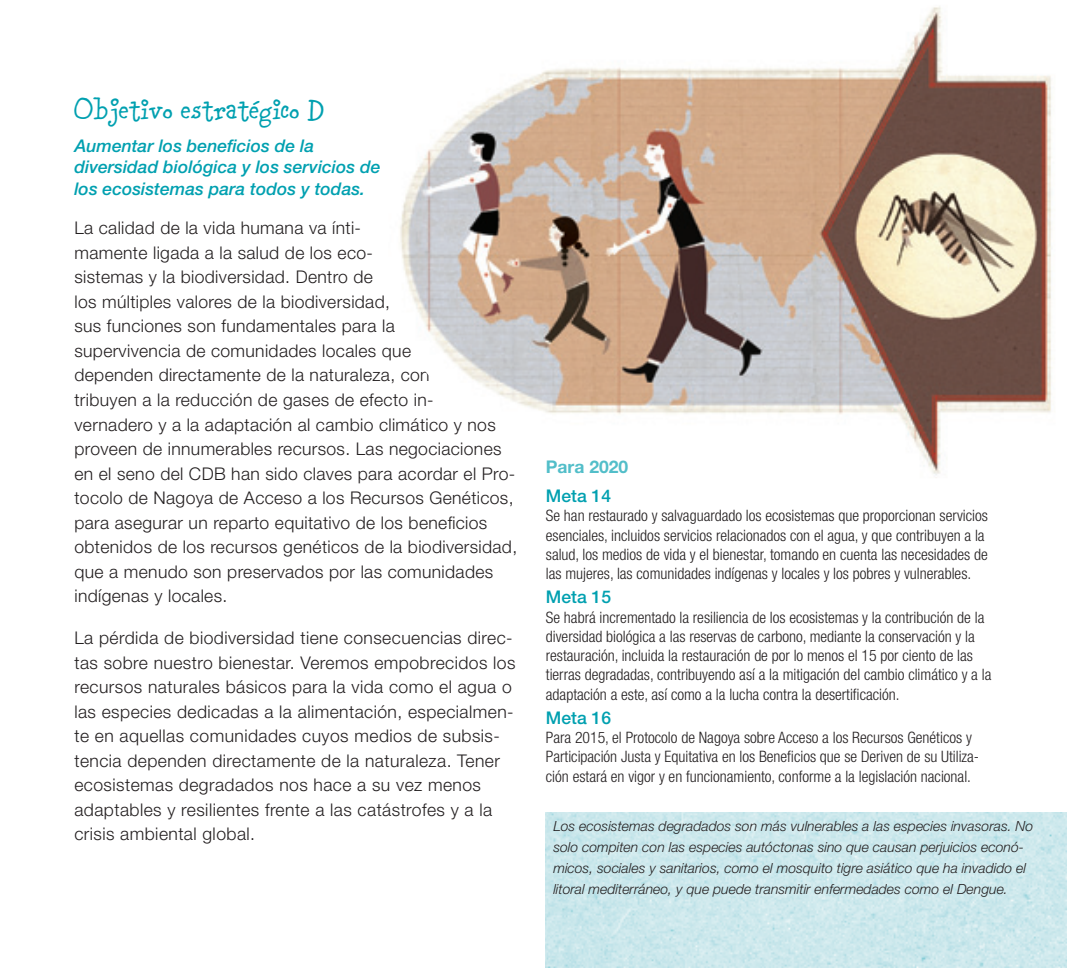
<style>
.page{position:relative;width:1067px;height:968px;background:#fff}
.page>*{position:absolute;margin:0;border:0;box-sizing:border-box;transform-origin:0 0}
.t1{font:42px "Carnation cp";color:#00a0b0}
.t2{font:300 17.5px/24.5px "Helvetica Neue";letter-spacing:.02em;color:#231f20}
.t3{font:italic 500 17.5px/21.5px "Helvetica Neue";color:#00a0b0}
.t4{font:500 17.5px "Helvetica Neue";color:#00a0b0}
.t5{font:700 17.5px "Helvetica Neue";color:#52bec9}
.t6{font:300 condensed 15.75px/19.2px "Helvetica Neue";color:#231f20}
.t7{font:italic 300 14px/21px "Helvetica Neue";color:#231f20}
</style>
<div class="page">
<img style="left:546px;top:812px;width:521px;height:155px">
<img style="left:400px;top:6px;width:652px;height:472px">
<h1 class="t1" style="left:74px;top:91px;width:251px">Objetivo estratégico D</h1>
<p class="t3" style="left:74px;top:135px;width:308px">Aumentar los beneficios de la diversidad biológica y los servicios de los ecosistemas para todos y todas.</p>
<p class="t2" style="left:74px;top:215px;width:444px">La calidad de la vida humana va ínti-<br>mamente ligada a la salud de los eco-<br>sistemas y la biodiversidad. Dentro de<br>los múltiples valores de la biodiversidad,<br>sus funciones son fundamentales para la<br>supervivencia de comunidades locales que<br>dependen directamente de la naturaleza, con-<br>tribuyen a la reducción de gases de efecto in-<br>vernadero y a la adaptación al cambio climático y nos proveen de innumerables recursos. Las negociaciones en el seno del CDB han sido claves para acordar el Pro&shy;tocolo de Nagoya de Acceso a los Recursos Genéticos, para asegurar un reparto equitativo de los beneficios obtenidos de los recursos genéticos de la biodiversidad, que a menudo son preservados por las comunidades indígenas y locales.</p>
<p class="t2" style="left:74px;top:625px;width:442px">La pérdida de biodiversidad tiene consecuencias direc&shy;tas sobre nuestro bienestar. Veremos empobrecidos los recursos naturales básicos para la vida como el agua o las especies dedicadas a la alimentación, especialmen&shy;te en aquellas comunidades cuyos medios de subsis&shy;tencia dependen directamente de la naturaleza. Tener ecosistemas degradados nos hace a su vez menos adaptables y resilientes frente a las catástrofes y a la crisis ambiental global.</p>
<p class="t5" style="left:546px;top:455px;width:84px">Para 2020</p>
<p class="t4" style="left:546px;top:485px;width:67px">Meta 14</p>
<p class="t6" style="left:546px;top:506px;width:443px">Se han restaurado y salvaguardado los ecosistemas que proporcionan servicios esenciales, incluidos servicios relacionados con el agua, y que contribuyen a la salud, los medios de vida y el bienestar, tomando en cuenta las necesidades de las mujeres, las comunidades indígenas y locales y los pobres y vulnerables.</p>
<p class="t4" style="left:546px;top:586px;width:67px">Meta 15</p>
<p class="t6" style="left:546px;top:607px;width:447px">Se habrá incrementado la resiliencia de los ecosistemas y la contribución de la diversidad biológica a las reservas de carbono, mediante la conservación y la restauración, incluida la restauración de por lo menos el 15 por ciento de las tierras degradadas, contribuyendo así a la mitigación del cambio climático y a la adaptación a este, así como a la lucha contra la desertificación.</p>
<p class="t4" style="left:546px;top:707px;width:67px">Meta 16</p>
<p class="t6" style="left:546px;top:727px;width:435px">Para 2015, el Protocolo de Nagoya sobre Acceso a los Recursos Genéticos y<br>Participación Justa y Equitativa en los Beneficios que se Deriven de su Utiliza&shy;ción estará en vigor y en funcionamiento, conforme a la legislación nacional.</p>
<p class="t7" style="left:553px;top:814px;width:481px">Los ecosistemas degradados son más vulnerables a las especies invasoras. No solo compiten con las especies autóctonas sino que causan perjuicios econó&shy;micos, sociales y sanitarios, como el mosquito tigre asiático que ha invadido el litoral mediterráneo, y que puede transmitir enfermedades como el Dengue.</p>
</div>
